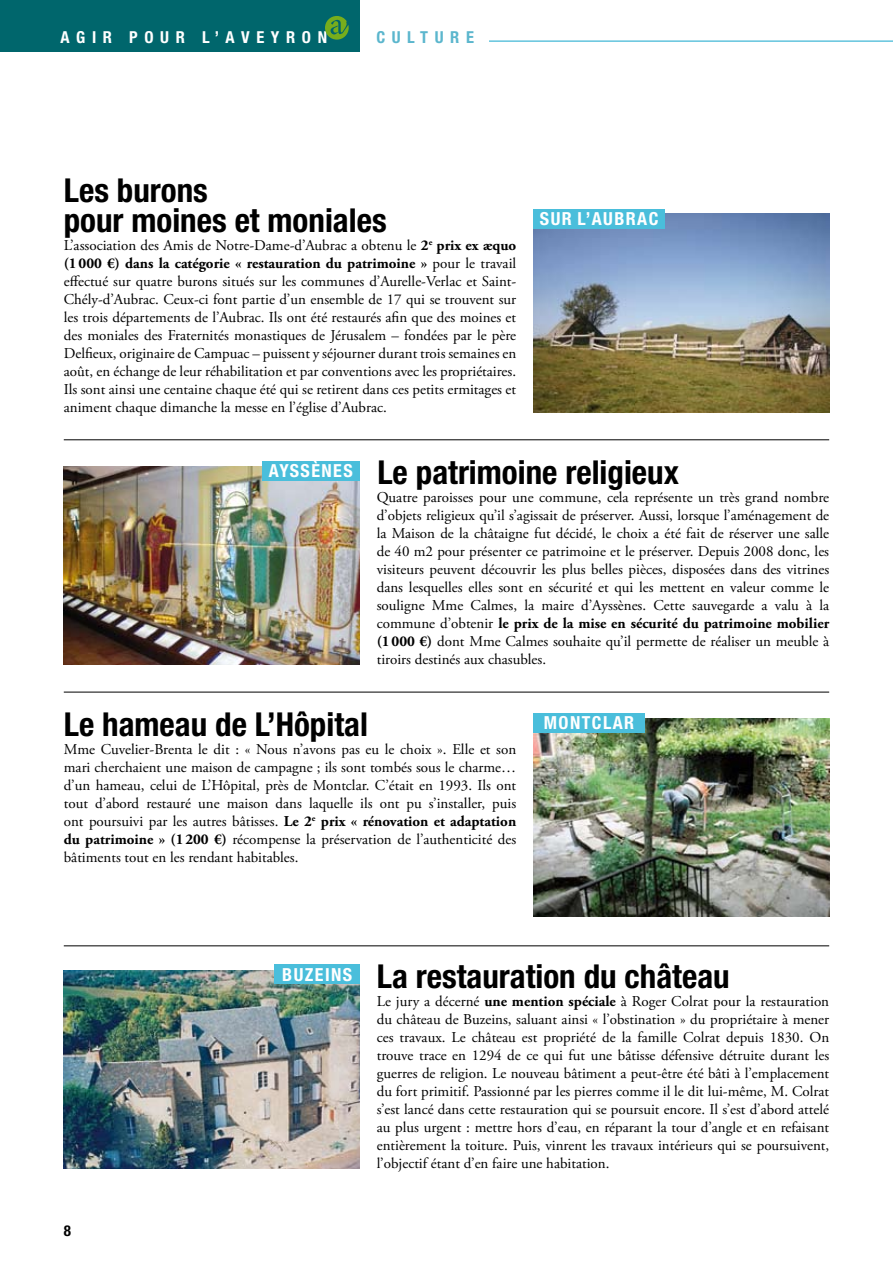
<style>
.page{position:relative;width:893px;height:1263px;background:#fff}
.page>*{position:absolute;margin:0;border:0;box-sizing:border-box;transform-origin:0 0}
.t1{font:700 condensed 33px/30.8px "Helvetica Neue";color:#000}
.t2{font:700 condensed 18px "Helvetica Neue";letter-spacing:.08em;color:#fff}
.t3{font:700 condensed 16.5px "Helvetica Neue";letter-spacing:.4em;color:#fff}
.t4{font:700 condensed 16.5px "Helvetica Neue";letter-spacing:.4em;color:#5bb6cd}
.t5{font:15px/18px "Adobe Garamond Pro";color:#000;text-align:justify}
.t6{font:700 condensed 15px "Helvetica Neue";color:#000}
.s1{font-weight:700}
</style>
<div class="page">
<div style="left:0;top:0;width:359px;height:51px;background:#00666c"></div>
<svg style="left:325px;top:16px;width:24px;height:24px"></svg>
<hr style="left:489px;top:40px;width:404px;height:2px;background:#62c4dd">
<img style="left:64px;top:970px;width:296px;height:198px">
<img style="left:533px;top:214px;width:296px;height:198px">
<img style="left:64px;top:466px;width:296px;height:198px">
<img style="left:533px;top:718px;width:296px;height:198px">
<hr style="left:64px;top:692px;width:765px;height:1px;background:#000">
<hr style="left:64px;top:439px;width:765px;height:1px;background:#000">
<hr style="left:64px;top:945px;width:765px;height:1px;background:#000">
<div style="left:533px;top:713px;width:112px;height:20px;background:#4abedb"></div>
<div style="left:262px;top:461px;width:98px;height:20px;background:#4abedb"></div>
<div style="left:533px;top:209px;width:132px;height:20px;background:#4abedb"></div>
<div style="left:275px;top:964px;width:85px;height:20px;background:#4abedb"></div>
<p class="t3" style="left:61px;top:27px;width:268px">AG IR POUR L’AVEYRON</p>
<p class="t4" style="left:376px;top:27px;width:98px">CULTURE</p>
<h1 class="t1" style="left:64px;top:174px;width:324px">Les burons<br>pour moines et moniales</h1>
<p class="t5" style="left:64px;top:237px;width:454px">L’association des Amis de Notre-Dame-d’Aubrac a obtenu le <span class="s1">2</span><sup>e</sup> <span class="s1">prix ex æquo (1000 €) dans la catégorie « restauration du patrimoine »</span> pour le travail effectué sur quatre burons situés sur les communes d’Aurelle-Verlac et Saint-Chély-d’Aubrac. Ceux-ci font partie d’un ensemble de 17 qui se trouvent sur les trois départements de l’Aubrac. Ils ont été restaurés afin que des moines et des moniales des Fraternités monastiques de Jérusalem – fondées par le père Delfieux, originaire de Campuac – puissent y séjourner durant trois semaines en août, en échange de leur réhabilitation et par conventions avec les propriétaires.<br>Ils sont ainsi une centaine chaque été qui se retirent dans ces petits ermitages et animent chaque dimanche la messe en l’église d’Aubrac.</p>
<p class="t2" style="left:540px;top:208px;width:64px">Sur l’Aubr</p>
<p class="t2" style="left:637px;top:208px;width:21px">ac</p>
<p class="t2" style="left:269px;top:460px;width:12px">Ayss</p>
<p class="t2" style="left:311px;top:460px;width:41px">ènes</p>
<h1 class="t1" style="left:377px;top:457px;width:303px">Le patrimoine religieux</h1>
<p class="t5" style="left:377px;top:489px;width:454px">Quatre paroisses pour une commune, cela représente un très grand nombre d’objets religieux qu’il s’agissait de préserver. Aussi, lorsque l’aménagement de la Maison de la châtaigne fut décidé, le choix a été fait de réserver une salle de 40 m2 pour présenter ce patrimoine et le préserver. Depuis 2008 donc, les visiteurs peuvent découvrir les plus belles pièces, disposées dans des vitrines dans lesquelles elles sont en sécurité et qui les mettent en valeur comme le souligne Mme Calmes, la maire d’Ayssènes. Cette sauvegarde a valu à la commune d’obtenir <span class="s1">le prix de la mise en sécurité du patrimoine mobilier (1000 €)</span> dont Mme Calmes souhaite qu’il permette de réaliser un meuble à tiroirs destinés aux chasubles.</p>
<h1 class="t1" style="left:64px;top:709px;width:306px">Le hameau de L’Hôpital</h1>
<p class="t5" style="left:64px;top:741px;width:454px">Mme Cuvelier-Brenta le dit : « Nous n’avons pas eu le choix ». Elle et son mari cherchaient une maison de campagne ; ils sont tombés sous le charme… d’un hameau, celui de L’Hôpital, près de Montclar. C’était en 1993. Ils ont tout d’abord restauré une maison dans laquelle ils ont pu s’installer, puis ont poursuivi par les autres bâtisses. <span class="s1">Le 2</span><sup>e</sup> <span class="s1">prix « rénovation et adaptation du patrimoine » (1200 €)</span> récompense la préservation de l’authenticité des bâtiments tout en les rendant habitables.</p>
<p class="t2" style="left:544px;top:712px;width:27px">Montcl</p>
<p class="t2" style="left:613px;top:712px;width:19px">ar</p>
<p class="t6" style="left:64px;top:1222px;width:9px">8</p>
<p class="t2" style="left:282px;top:963px;width:53px">Buzeins</p>
<h1 class="t1" style="left:377px;top:961px;width:354px">La restauration du château</h1>
<p class="t5" style="left:377px;top:993px;width:454px">Le jury a décerné <span class="s1">une mention spéciale</span> à Roger Colrat pour la restauration du château de Buzeins, saluant ainsi « l’obstination » du propriétaire à mener ces travaux. Le château est propriété de la famille Colrat depuis 1830. On trouve trace en 1294 de ce qui fut une bâtisse défensive détruite durant les guerres de religion. Le nouveau bâtiment a peut-être été bâti à l’emplacement du fort primitif. Passionné par les pierres comme il le dit lui-même, M. Colrat s’est lancé dans cette restauration qui se poursuit encore. Il s’est d’abord attelé au plus urgent : mettre hors d’eau, en réparant la tour d’angle et en refaisant entièrement la toiture. Puis, vinrent les travaux intérieurs qui se poursuivent, l’objectif étant d’en faire une habitation.</p>
</div>
